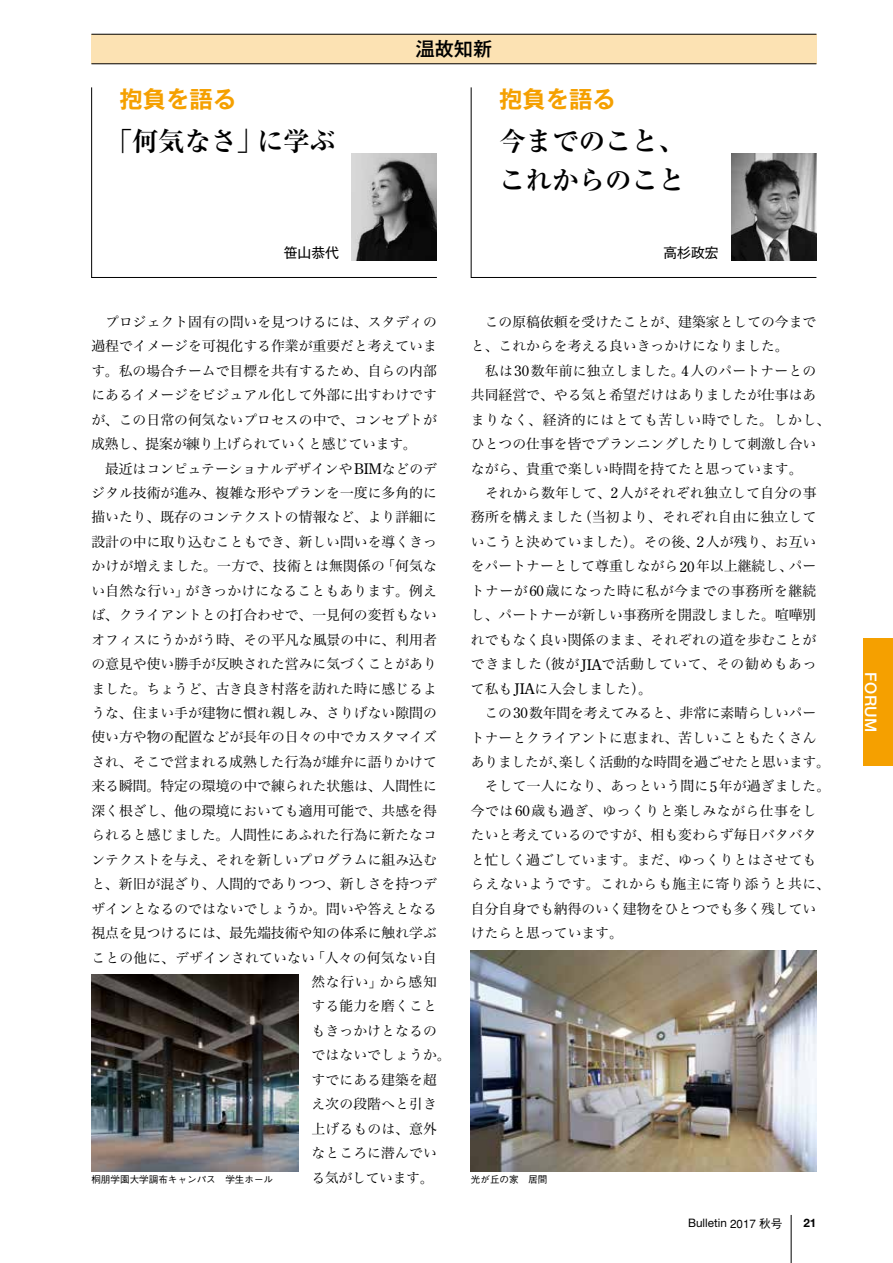
<style>
.page{position:relative;width:893px;height:1263px;background:#fff}
.page>*{position:absolute;margin:0;border:0;box-sizing:border-box;transform-origin:0 0}
.t1{font:700 26.55px/38.2px "Ryumin Pro";color:#000}
.t2{font:700 23.4px "Gothic MB101 Pro De";color:#f5a000}
.t3{font:500 19.2px "Gothic MB101 Pro";color:#000}
.t4{font:500 15.9px "Helvetica Neue";letter-spacing:.03em;color:#fff}
.t5{font:13.8px/24.5px "Hira Min Pro W3";color:#000}
.t6{font:13.8px "Hira Min Pro W3";letter-spacing:-.02em;color:#000}
.t7{font:13.8px "Hira Min Pro W3";letter-spacing:.045em;color:#000}
.t8{font:13.8px "Gothic MB101 Pro";color:#000}
.t9{font:11.7px "Helvetica Neue";color:#000}
.t10{font:700 11.7px "Helvetica Neue";color:#000}
.t11{font:500 9.6px "Gothic BBB Pro";color:#000}
.s1{font-family:"Century Old Style";font-size:14.55px}
.s2{font-family:"Gothic BBB";font-weight:500}
</style>
<div class="page">
<hr style="left:791px;top:1215px;width:1px;height:48px;background:#000">
<div style="left:863px;top:638px;width:30px;height:127px;background:#f5a000"></div>
<div style="left:91px;top:34px;width:725px;height:30px;background:#fce2b3"></div>
<hr style="left:91px;top:34px;width:725px;height:1px;background:#000">
<svg style="left:91px;top:87px;width:346px;height:191px"></svg>
<svg style="left:471px;top:87px;width:346px;height:191px"></svg>
<img style="left:352px;top:154px;width:85px;height:106px">
<img style="left:731px;top:154px;width:85px;height:106px">
<hr style="left:91px;top:64px;width:725px;height:1px;background:#000">
<img style="left:471px;top:950px;width:345px;height:221px">
<img style="left:91px;top:975px;width:208px;height:196px">
<h2 class="t2" style="left:119px;top:79px;width:118px">抱負を語る</h2>
<h1 class="t1" style="left:106px;top:121px;width:231px">「何気なさ」に学ぶ</h1>
<h3 class="t3" style="left:416px;top:33px;width:78px">温故知新</h3>
<h2 class="t2" style="left:499px;top:79px;width:118px">抱負を語る</h2>
<h1 class="t1" style="left:499px;top:121px;width:188px">今までのこと、これからのこと</h1>
<p class="t8" style="left:284px;top:242px;width:57px">笹山恭代</p>
<p class="t8" style="left:663px;top:242px;width:57px">高杉政宏</p>
<p class="t5" style="left:471px;top:308px;width:361px">　この原稿依頼を受けたことが、建築家としての今までと、これからを考える良いきっかけになりました。　<br>　私は<span class="s1">30</span>数年前に独立しました。<span class="s1">4</span>人のパートナーとの共同経営で、やる気と希望だけはありましたが仕事はあまりなく、経済的にはとても苦しい時でした。しかし、ひとつの仕事を皆でプランニングしたりして刺激し合いながら、貴重で楽しい時間を持てたと思っています。<br>　それから数年して、<span class="s1">2</span>人がそれぞれ独立して自分の事務所を構えました（当初より、それぞれ自由に独立していこうと決めていました）。その後、<span class="s1">2</span>人が残り、お互いをパートナーとして尊重しながら<span class="s1">20</span>年以上継続し、パートナーが<span class="s1">60</span>歳になった時に私が今までの事務所を継続し、パートナーが新しい事務所を開設しました。喧嘩別れでもなく良い関係のまま、それぞれの道を歩むことができました（彼が<span class="s1">JIA</span>で活動していて、その勧めもあって私も<span class="s1">JIA</span>に入会しました）。<br>　この<span class="s1">30</span>数年間を考えてみると、非常に素晴らしいパートナーとクライアントに恵まれ、苦しいこともたくさんありましたが、楽しく活動的な時間を過ごせたと思います。　そして一人になり、あっという間に<span class="s1">5</span>年が過ぎました。今では<span class="s1">60</span>歳も過ぎ、ゆっくりと楽しみながら仕事をしたいと考えているのですが、相も変わらず毎日バタバタと忙しく過ごしています。まだ、ゆっくりとはさせてもらえないようです。これからも施主に寄り添うと共に、自分自身でも納得のいく建物をひとつでも多く残していけたらと思っています。</p>
<p class="t5" style="left:91px;top:308px;width:347px">　プロジェクト固有の問いを見つけるには、スタディの</p>
<p class="t5" style="left:91px;top:333px;width:347px">過程でイメージを可視化する作業が重要だと考えていま</p>
<p class="t5" style="left:91px;top:357px;width:347px">す。私の場合チームで目標を共有するため、自らの内部</p>
<p class="t5" style="left:91px;top:381px;width:347px">にあるイメージをビジュアル化して外部に出すわけです</p>
<p class="t5" style="left:91px;top:406px;width:347px">が、この日常の何気ないプロセスの中で、コンセプトが</p>
<p class="t6" style="left:91px;top:432px;width:327px">成熟し、提案が練り上げられていくと感じています。</p>
<p class="t5" style="left:91px;top:455px;width:347px">　最近はコンピュテーショナルデザインや<span class="s1">BIM</span>などのデ</p>
<p class="t5" style="left:91px;top:479px;width:347px">ジタル技術が進み、複雑な形やプランを一度に多角的に</p>
<p class="t5" style="left:91px;top:504px;width:347px">描いたり、既存のコンテクストの情報など、より詳細に</p>
<p class="t5" style="left:91px;top:528px;width:347px">設計の中に取り込むこともでき、新しい問いを導くきっ</p>
<p class="t5" style="left:91px;top:553px;width:347px">かけが増えました。一方で、技術とは無関係の「何気な</p>
<p class="t5" style="left:91px;top:577px;width:347px">い自然な行い」がきっかけになることもあります。例え</p>
<p class="t5" style="left:91px;top:602px;width:347px">ば、クライアントとの打合わせで、一見何の変哲もない</p>
<p class="t5" style="left:91px;top:626px;width:347px">オフィスにうかがう時、その平凡な風景の中に、利用者</p>
<p class="t5" style="left:91px;top:650px;width:347px">の意見や使い勝手が反映された営みに気づくことがあり</p>
<p class="t5" style="left:91px;top:675px;width:347px">ました。ちょうど、古き良き村落を訪れた時に感じるよ</p>
<p class="t5" style="left:91px;top:699px;width:347px">うな、住まい手が建物に慣れ親しみ、さりげない隙間の</p>
<p class="t5" style="left:91px;top:724px;width:347px">使い方や物の配置などが長年の日々の中でカスタマイズ</p>
<p class="t5" style="left:91px;top:748px;width:347px">され、そこで営まれる成熟した行為が雄弁に語りかけて</p>
<p class="t5" style="left:91px;top:773px;width:347px">来る瞬間。特定の環境の中で練られた状態は、人間性に</p>
<p class="t5" style="left:91px;top:797px;width:347px">深く根ざし、他の環境においても適用可能で、共感を得</p>
<p class="t5" style="left:91px;top:822px;width:347px">られると感じました。人間性にあふれた行為に新たなコ</p>
<p class="t5" style="left:91px;top:846px;width:347px">ンテクストを与え、それを新しいプログラムに組み込む</p>
<p class="t5" style="left:91px;top:870px;width:347px">と、新旧が混ざり、人間的でありつつ、新しさを持つデ</p>
<p class="t5" style="left:91px;top:895px;width:347px">ザインとなるのではないでしょうか。問いや答えとなる</p>
<p class="t5" style="left:91px;top:919px;width:347px">視点を見つけるには、最先端技術や知の体系に触れ学ぶ</p>
<p class="t5" style="left:91px;top:944px;width:347px">ことの他に、デザインされていない「人々の何気ない自</p>
<p class="t7" style="left:311px;top:970px;width:127px">然な行い」から感知</p>
<p class="t5" style="left:311px;top:993px;width:127px">する能力を磨くこと</p>
<p class="t5" style="left:311px;top:1017px;width:127px">もきっかけとなるの</p>
<p class="t5" style="left:311px;top:1042px;width:141px">ではないでしょうか。</p>
<p class="t5" style="left:311px;top:1066px;width:127px">すでにある建築を超</p>
<p class="t5" style="left:311px;top:1090px;width:127px">え次の段階へと引き</p>
<p class="t5" style="left:311px;top:1115px;width:127px">上げるものは、意外</p>
<p class="t5" style="left:311px;top:1139px;width:127px">なところに潜んでい</p>
<p class="t6" style="left:311px;top:1165px;width:124px">る気がしています。</p>
<p class="t11" style="left:91px;top:1172px;width:183px">桐朋学園大学調布キャンパス　学生ホール</p>
<p class="t11" style="left:471px;top:1172px;width:78px">光が丘の家　居間</p>
<p class="t9" style="left:688px;top:1216px;width:96px">Bulletin <span class="s2">2017 秋号</span></p>
<p class="t10" style="left:803px;top:1216px;width:15px">21</p>
<p class="t4" style="left:880px;top:672px;width:62px;rotate:90deg">FORUM</p>
</div>
